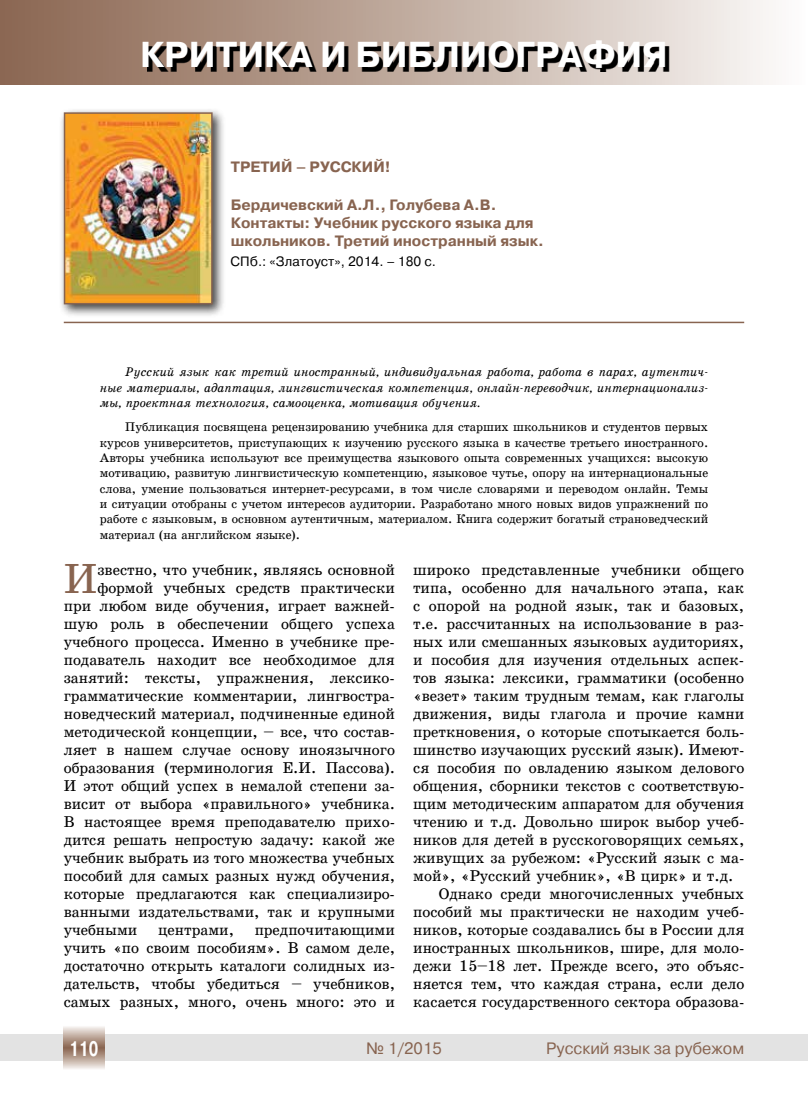
<style>
.page{position:relative;width:808px;height:1106px;background:#fff}
.page>*{position:absolute;margin:0;border:0;box-sizing:border-box;transform-origin:0 0}
.t1{font:40.35px "School Plain";color:#886450}
.t2{font:700 36px "Pragmatica C";color:#fff}
.t3{font:700 21px "Pragmatica C";color:#fff;scale:.7 1}
.t4{font:16.5px "Pragmatica C";color:#886450}
.t5{font:15px/18px "School Plain";color:#000;text-align:justify}
.t6{font:700 15px/17.7px "Pragmatica C";color:#886450}
.t7{font:13.5px "Pragmatica C";color:#000}
.t8{font:12px/15.3px "School Plain";color:#000;text-align:justify}
.t9{font:italic 12px "School";color:#000}
</style>
<div class="page">
<div style="left:0;top:1034px;width:808px;height:26px;background:#e3e3e3"></div>
<svg style="left:64px;top:1027px;width:40px;height:42px;background:#bca79a"></svg>
<div style="left:0;top:0;width:806px;height:84px;background:linear-gradient(to right,#88624c,#fbf8f7)"></div>
<hr style="left:64px;top:322px;width:680px;height:1px;background:#886450">
<svg style="left:147px;top:45px;width:522px;height:27px;background:#615750"></svg>
<div style="left:59px;top:108px;width:167px;height:210px;background:#000;opacity:.75"></div>
<img style="left:67px;top:115px;width:143px;height:186px">
<div style="left:64px;top:112px;width:149px;height:192px;border:2px solid #886450"></div>
<h2 class="t2" style="left:140px;top:35px;width:529px">КРИТИКА И БИБЛИОГРАФИЯ</h2>
<p class="t6" style="left:231px;top:158px;width:161px">ТРЕТИЙ – РУССКИЙ!</p>
<p class="t6" style="left:231px;top:196px;width:314px">Бердичевский А.Л., Голубева А.В.<br>Контакты: Учебник русского языка для школьников. Третий иностранный язык.</p>
<p class="t7" style="left:231px;top:254px;width:207px">СПб.: «Златоуст», 2014. – 180 с.</p>
<p class="t9" style="left:125px;top:365px;width:9px">Русскийязыккактретийиностранный</p>
<p class="t9" style="left:376px;top:365px;width:11px">, индивидуал</p>
<p class="t9" style="left:454px;top:365px;width:14px">ьнаяработа</p>
<p class="t9" style="left:531px;top:365px;width:11px">, работав</p>
<p class="t9" style="left:599px;top:365px;width:16px">парах</p>
<p class="t9" style="left:634px;top:365px;width:12px">, аутенти</p>
<p class="t9" style="left:697px;top:365px;width:12px">ч-</p>
<p class="t9" style="left:100px;top:380px;width:9px">ныематериалы</p>
<p class="t9" style="left:196px;top:380px;width:11px">, ада</p>
<p class="t9" style="left:225px;top:380px;width:58px">птация, лингвисти</p>
<p class="t9" style="left:343px;top:380px;width:15px">ческаяком</p>
<p class="t9" style="left:411px;top:380px;width:16px">петен</p>
<p class="t9" style="left:448px;top:380px;width:33px">ция, онлайн</p>
<p class="t9" style="left:520px;top:380px;width:19px">-перевод</p>
<p class="t9" style="left:568px;top:380px;width:33px">чик, интерна</p>
<p class="t9" style="left:649px;top:380px;width:15px">ционализ</p>
<p class="t9" style="left:704px;top:380px;width:5px">-</p>
<p class="t9" style="left:100px;top:395px;width:42px">мы,проектнаятехнология</p>
<p class="t9" style="left:266px;top:395px;width:11px">, самоо</p>
<p class="t9" style="left:307px;top:395px;width:15px">ценка</p>
<p class="t9" style="left:342px;top:395px;width:12px">, мотива</p>
<p class="t9" style="left:396px;top:395px;width:15px">цияобу</p>
<p class="t9" style="left:442px;top:395px;width:15px">чения</p>
<p class="t9" style="left:477px;top:395px;width:5px">.</p>
<p class="t8" style="left:100px;top:419px;width:610px;text-indent:26px">Публикация посвящена рецензированию учебника для старших школьников и студентов первых курсов университетов, приступающих к изучению русского языка в качестве третьего иностранного.<br>Авторы учебника используют все преимущества языкового опыта современных учащихся: высокую мотивацию, развитую лингвистическую компетенцию, языковое чутье, опору на интернациональные слова, умение пользоваться интернет-ресурсами, в том числе словарями и переводом онлайн. Темы и ситуации отобраны с учетом интересов аудитории. Разработано много новых видов упражнений по работе с языковым, в основном аутентичным, материалом. Книга содержит богатый страноведческий материал (на английском языке).</p>
<h1 class="t1" style="left:64px;top:554px;width:35px">И</h1>
<p class="t5" style="left:97px;top:560px;width:299px">звестно, что учебник, являясь основной</p>
<p class="t5" style="left:97px;top:578px;width:299px">формой учебных средств практически</p>
<p class="t5" style="left:64px;top:596px;width:333px">при любом виде обучения, играет важней-</p>
<p class="t5" style="left:64px;top:614px;width:333px">шую роль в обеспечении общего успеха</p>
<p class="t5" style="left:64px;top:632px;width:333px">учебного процесса. Именно в учебнике пре-</p>
<p class="t5" style="left:64px;top:650px;width:333px">подаватель находит все необходимое для</p>
<p class="t5" style="left:64px;top:668px;width:333px">занятий: тексты, упражнения, лексико-</p>
<p class="t5" style="left:64px;top:686px;width:333px">грамматические комментарии, лингвостра-</p>
<p class="t5" style="left:64px;top:704px;width:333px">новедческий материал, подчиненные единой</p>
<p class="t5" style="left:64px;top:722px;width:333px">методической концепции, – все, что состав-</p>
<p class="t5" style="left:64px;top:740px;width:333px">ляет в нашем случае основу иноязычного</p>
<p class="t5" style="left:64px;top:758px;width:333px">образования (терминология Е .И. Пассова).</p>
<p class="t5" style="left:64px;top:776px;width:333px">И этот общий успех в немалой степени за-</p>
<p class="t5" style="left:64px;top:794px;width:333px">висит от выбора «правильного» учебника.</p>
<p class="t5" style="left:64px;top:812px;width:333px">В настоящее время преподавателю прихо-</p>
<p class="t5" style="left:64px;top:830px;width:333px">дится решать непростую задачу: какой же</p>
<p class="t5" style="left:64px;top:848px;width:333px">учебник выбрать из того множества учебных</p>
<p class="t5" style="left:64px;top:866px;width:333px">пособий для самых разных нужд обучения,</p>
<p class="t5" style="left:64px;top:884px;width:333px">которые предлагаются как специализиро-</p>
<p class="t5" style="left:64px;top:902px;width:333px">ванными издательствами, так и крупными</p>
<p class="t5" style="left:64px;top:920px;width:75px">учебными</p>
<p class="t5" style="left:158px;top:920px;width:77px">центрами,</p>
<p class="t5" style="left:64px;top:920px;width:333px;text-indent:191px">предпочитающими учить «по своим пособиям». В самом деле, достаточно открыть каталоги солидных из&shy;дательств, чтобы убедиться – учебников, самых разных, много, очень много: это и</p>
<p class="t5" style="left:413px;top:560px;width:333px">широко представленные учебники общего</p>
<p class="t5" style="left:413px;top:578px;width:333px">типа, особенно для начального этапа, как</p>
<p class="t5" style="left:413px;top:596px;width:333px">с опорой на родной язык, так и базовых,</p>
<p class="t5" style="left:413px;top:614px;width:333px">т.е. рассчитанных на использование в раз-</p>
<p class="t5" style="left:413px;top:632px;width:333px">ных или смешанных языковых аудиториях,</p>
<p class="t5" style="left:413px;top:650px;width:333px">и пособия для изучения отдельных аспек-</p>
<p class="t5" style="left:413px;top:668px;width:333px">тов языка: лексики, грамматики (особенно</p>
<p class="t5" style="left:413px;top:686px;width:333px">«везет» таким трудным темам, как глаголы</p>
<p class="t5" style="left:413px;top:704px;width:333px">движения, виды глагола и прочие камни</p>
<p class="t5" style="left:413px;top:722px;width:333px">преткновения, о которые спотыкается боль-</p>
<p class="t5" style="left:413px;top:740px;width:333px">шинство изучающих русский язык). Имеют-</p>
<p class="t5" style="left:413px;top:758px;width:333px">ся пособия по овладению языком делового</p>
<p class="t5" style="left:413px;top:776px;width:333px">общения, сборники текстов с соответствую-</p>
<p class="t5" style="left:413px;top:794px;width:333px">щим методическим аппаратом для обучения</p>
<p class="t5" style="left:413px;top:812px;width:333px">чтению и т.д. Довольно широк выбор учеб-</p>
<p class="t5" style="left:413px;top:830px;width:333px">ников для детей в русскоговорящих семьях,</p>
<p class="t5" style="left:413px;top:848px;width:333px">живущих за рубежом: «Русский язык с ма-</p>
<p class="t5" style="left:413px;top:866px;width:322px">мой», «Русский учебник», «В цирк» и т.д.</p>
<p class="t5" style="left:439px;top:884px;width:307px">Однако среди многочисленных учебных</p>
<p class="t5" style="left:413px;top:902px;width:333px">пособий мы практически не находим учеб-</p>
<p class="t5" style="left:413px;top:920px;width:333px">ников, которые создавались бы в России для</p>
<p class="t5" style="left:413px;top:938px;width:333px">иностранных школьников, шире, для моло-</p>
<p class="t5" style="left:413px;top:956px;width:333px">дежи 15–18 лет. Прежде всего, это объяс-</p>
<p class="t5" style="left:413px;top:974px;width:333px">няется тем, что каждая страна, если дело</p>
<p class="t5" style="left:413px;top:992px;width:333px">касается государственного сектора образова-</p>
<h3 class="t3" style="left:69px;top:1037px;width:43px">110</h3>
<p class="t4" style="left:366px;top:1039px;width:77px">№ 1/2015</p>
<p class="t4" style="left:546px;top:1039px;width:199px">Русский язык за рубежом</p>
</div>
